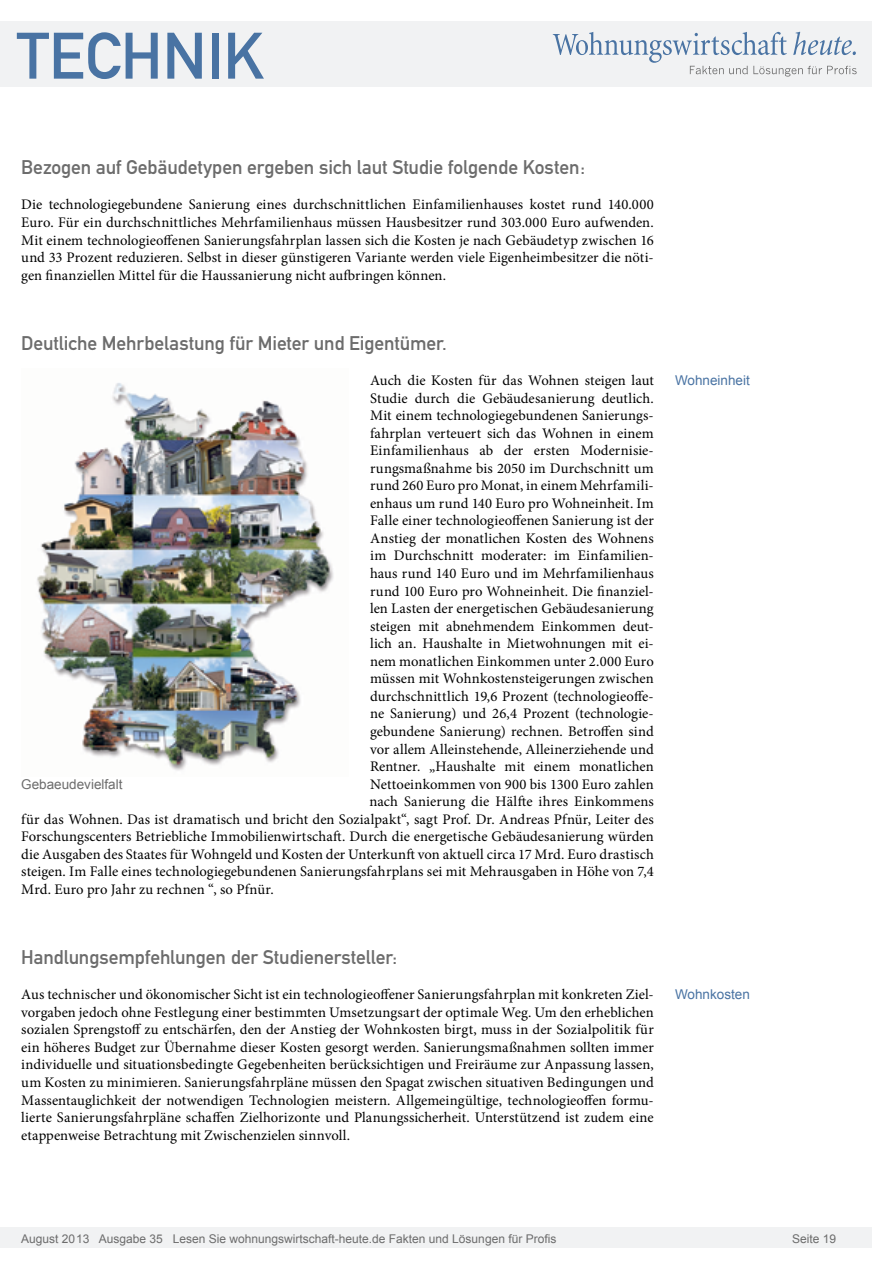
<style>
.page{position:relative;width:893px;height:1263px;background:#fff}
.page>*{position:absolute;margin:0;border:0;box-sizing:border-box;transform-origin:0 0}
.t1{font:64.5px "DIN Mittelschrift";color:#4973a3}
.Überschrift_Grau{font:19.5px "DIN Mittelschrift";letter-spacing:-.005em;color:#6c6c6c}
.Fließtext_erste_Zeil{font:14.7px/17.5px "Minion Pro";letter-spacing:.005em;color:#000;text-align:justify}
.Info{font:13.5px "Arial";color:#4973a3}
.Bildunterschrift{font:13.5px "Arial";color:#6c6c6c}
.t2{font:12px "Arial";color:#6c6c6c}
</style>
<div class="page">
<div style="left:0;top:1227px;width:872px;height:20px;background:#f1f2f3"></div>
<div style="left:0;top:21px;width:872px;height:66px;background:#f1f2f3"></div>
<svg style="left:553px;top:32px;width:304px;height:45px"></svg>
<img style="left:37px;top:383px;width:297px;height:388px">
<h1 class="t1" style="left:17px;top:18px;width:249px">TECHNIK</h1>
<p class="Überschrift_Grau" style="left:21px;top:156px;width:565px">Bezogen auf Gebäudetypen ergeben sich laut Studie folgende Kosten:</p>
<p class="Fließtext_erste_Zeil" style="left:21px;top:196px;width:634px">Die technologiegebundene Sanierung eines durchschnittlichen Einfamilienhauses kostet rund 140.000<br>Euro. Für ein durchschnittliches Mehrfamilienhaus müssen Hausbesitzer rund 303.000 Euro aufwenden.<br>Mit einem technologieoffenen Sanierungsfahrplan lassen sich die Kosten je nach Gebäudetyp zwischen 16 und 33 Prozent reduzieren. Selbst in dieser günstigeren Variante werden viele Eigenheimbesitzer die nöti&shy;gen finanziellen Mittel für die Haussanierung nicht aufbringen können.</p>
<p class="Überschrift_Grau" style="left:21px;top:332px;width:427px">Deutliche Mehrbelastung für Mieter und Eigentümer.</p>
<p class="Fließtext_erste_Zeil" style="left:370px;top:372px;width:285px">Auch die Kosten für das Wohnen steigen laut</p>
<p class="Fließtext_erste_Zeil" style="left:370px;top:389px;width:285px">Studie durch die Gebäudesanierung deutlich.</p>
<p class="Fließtext_erste_Zeil" style="left:370px;top:407px;width:285px">Mit einem technologiegebundenen Sanierungs-</p>
<p class="Fließtext_erste_Zeil" style="left:370px;top:424px;width:285px">fahrplan verteuert sich das Wohnen in einem</p>
<p class="Fließtext_erste_Zeil" style="left:370px;top:442px;width:285px">Einfamilienhaus ab der ersten Modernisie-</p>
<p class="Fließtext_erste_Zeil" style="left:370px;top:459px;width:285px">rungsmaßnahme bis 2050 im Durchschnitt um</p>
<p class="Fließtext_erste_Zeil" style="left:370px;top:477px;width:285px">rund 260 Euro pro Monat, in einem Mehrfamili-</p>
<p class="Fließtext_erste_Zeil" style="left:370px;top:494px;width:285px">enhaus um rund 140 Euro pro Wohneinheit. Im</p>
<p class="Fließtext_erste_Zeil" style="left:370px;top:512px;width:285px">Falle einer technologieoffenen Sanierung ist der</p>
<p class="Fließtext_erste_Zeil" style="left:370px;top:529px;width:285px">Anstieg der monatlichen Kosten des Wohnens</p>
<p class="Fließtext_erste_Zeil" style="left:370px;top:547px;width:285px">im Durchschnitt moderater: im Einfamilien-</p>
<p class="Fließtext_erste_Zeil" style="left:370px;top:565px;width:285px">haus rund 140 Euro und im Mehrfamilienhaus</p>
<p class="Fließtext_erste_Zeil" style="left:370px;top:582px;width:285px">rund 100 Euro pro Wohneinheit. Die finanziel-</p>
<p class="Fließtext_erste_Zeil" style="left:370px;top:600px;width:285px">len Lasten der energetischen Gebäudesanierung</p>
<p class="Fließtext_erste_Zeil" style="left:370px;top:617px;width:285px">steigen mit abnehmendem Einkommen deut-</p>
<p class="Fließtext_erste_Zeil" style="left:370px;top:635px;width:285px">lich an. Haushalte in Mietwohnungen mit ei-</p>
<p class="Fließtext_erste_Zeil" style="left:370px;top:652px;width:285px">nem monatlichen Einkommen unter 2.000 Euro</p>
<p class="Fließtext_erste_Zeil" style="left:370px;top:670px;width:285px">müssen mit Wohnkostensteigerungen zwischen</p>
<p class="Fließtext_erste_Zeil" style="left:370px;top:687px;width:285px">durchschnittlich 19,6 Prozent (technologieoffe-</p>
<p class="Fließtext_erste_Zeil" style="left:370px;top:705px;width:285px">ne Sanierung) und 26,4 Prozent (technologie-</p>
<p class="Fließtext_erste_Zeil" style="left:370px;top:723px;width:285px">gebundene Sanierung) rechnen. Betroffen sind</p>
<p class="Fließtext_erste_Zeil" style="left:370px;top:740px;width:285px">vor allem Alleinstehende, Alleinerziehende und</p>
<p class="Fließtext_erste_Zeil" style="left:370px;top:758px;width:285px">Rentner. „Haushalte mit einem monatlichen</p>
<p class="Fließtext_erste_Zeil" style="left:370px;top:775px;width:285px">Nettoeinkommen von 900 bis 1300 Euro zahlen</p>
<p class="Fließtext_erste_Zeil" style="left:369px;top:793px;width:286px">nach Sanierung die Hälfte ihres Einkommens</p>
<p class="Fließtext_erste_Zeil" style="left:21px;top:810px;width:634px">für das Wohnen. Das ist dramatisch und bricht den Sozialpakt“, sagt Prof. Dr. Andreas Pfnür, Leiter des</p>
<p class="Fließtext_erste_Zeil" style="left:21px;top:828px;width:634px">Forschungscenters Betriebliche Immobilienwirtschaft. Durch die energetische Gebäudesanierung würden</p>
<p class="Fließtext_erste_Zeil" style="left:21px;top:845px;width:634px">die Ausgaben des Staates für Wohngeld und Kosten der Unterkunft von aktuell circa 17 Mrd. Euro drastisch</p>
<p class="Fließtext_erste_Zeil" style="left:21px;top:863px;width:634px">steigen. Im Falle eines technologiegebundenen Sanierungsfahrplans sei mit Mehrausgaben in Höhe von 7,4</p>
<p class="Fließtext_erste_Zeil" style="left:21px;top:880px;width:254px">Mrd. Euro pro Jahr zu rechnen “, so Pfnür.</p>
<p class="Bildunterschrift" style="left:21px;top:775px;width:103px">Gebaeudevielfalt</p>
<p class="Überschrift_Grau" style="left:21px;top:946px;width:378px">Handlungsempfehlungen der Studienersteller:</p>
<p class="Fließtext_erste_Zeil" style="left:21px;top:986px;width:634px">Aus technischer und ökonomischer Sicht ist ein technologieoffener Sanierungsfahrplan mit konkreten Ziel&shy;vorgaben jedoch ohne Festlegung einer bestimmten Umsetzungsart der optimale Weg. Um den erheblichen sozialen Sprengstoff zu entschärfen, den der Anstieg der Wohnkosten birgt, muss in der Sozialpolitik für ein höheres Budget zur Übernahme dieser Kosten gesorgt werden. Sanierungsmaßnahmen sollten immer individuelle und situationsbedingte Gegebenheiten berücksichtigen und Freiräume zur Anpassung lassen, um Kosten zu minimieren. Sanierungsfahrpläne müssen den Spagat zwischen situativen Bedingungen und Massentauglichkeit der notwendigen Technologien meistern. Allgemeingültige, technologieoffen formu&shy;lierte Sanierungsfahrpläne schaffen Zielhorizonte und Planungssicherheit. Unterstützend ist zudem eine etappenweise Betrachtung mit Zwischenzielen sinnvoll.</p>
<p class="Info" style="left:675px;top:371px;width:76px">Wohneinheit</p>
<p class="Info" style="left:675px;top:986px;width:76px">Wohnkosten</p>
<p class="t2" style="left:21px;top:1230px;width:537px">August 2013 Ausgabe 35 Lesen Sie wohnungswirtschaft-heute.de Fakten und Lösungen für Profis</p>
<p class="t2" style="left:792px;top:1231px;width:46px">Seite 19</p>
</div>
